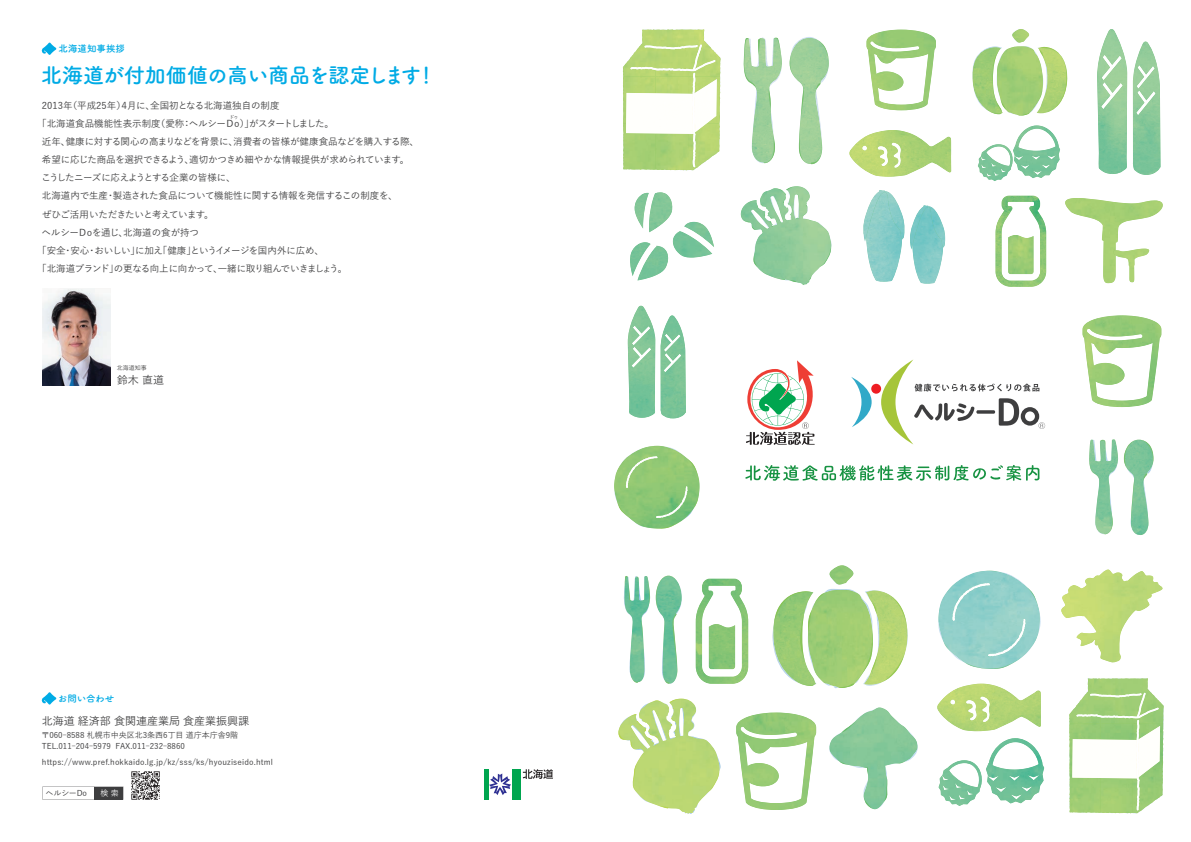
<style>
.page{position:relative;width:1191px;height:842px;background:#fff}
.page>*{position:absolute;margin:0;border:0;box-sizing:border-box;transform-origin:0 0}
.t1{font:21px "Tsuku A Rd Gothic Std B";letter-spacing:-.02em;color:#00abe5}
.t2{font:500 11px "Yu Go";color:#3e3e3f}
.t3{font:500 9.5px "Yu Go";letter-spacing:-.025em;color:#3e3e3f}
.t4{font:500 9.5px "Yu Go";letter-spacing:-.005em;color:#3e3e3f}
.t5{font:500 9.5px "Yu Go";letter-spacing:-.05em;color:#3e3e3f}
.t6{font:500 9.5px "Yu Go";color:#3e3e3f}
.t7{font:500 9.5px "Yu Go";letter-spacing:-.065em;color:#3e3e3f}
.t8{font:9.5px "Tsuku A Rd Gothic Std B";color:#00abe5}
.t9{font:500 8px/11px "Yu Go";color:#3e3e3f}
.t10{font:500 8px "Yu Go";letter-spacing:.02em;color:#3e3e3f}
.t11{font:500 8px "Yu Go";color:#fff}
.t12{font:500 6px "Yu Go";color:#3e3e3f}
.t13{font:500 5px "Yu Go";color:#3e3e3f}
</style>
<div class="page">
<svg style="left:41px;top:43px;width:15px;height:12px"></svg>
<svg style="left:41px;top:692px;width:15px;height:12px"></svg>
<svg style="left:43px;top:786px;width:80px;height:14px"></svg>
<hr style="left:484px;top:769px;width:4px;height:31px;background:#00a54f">
<div style="left:512px;top:769px;width:8px;height:31px;background:#00a54f"></div>
<svg style="left:489px;top:773px;width:22px;height:22px"></svg>
<svg style="left:523px;top:769px;width:30px;height:10px"></svg>
<svg style="left:614px;top:29px;width:550px;height:785px"></svg>
<svg style="left:746px;top:360px;width:74px;height:85px"></svg>
<img style="left:43px;top:288px;width:67px;height:98px">
<svg style="left:131px;top:771px;width:29px;height:29px"></svg>
<p class="t8" style="left:59px;top:41px;width:68px">北海道知事挨拶</p>
<h1 class="t1" style="left:41px;top:59px;width:397px">北海道が付加価値の高い商品を認定します！</h1>
<p class="t6" style="left:42px;top:97px;width:239px">2013年（平成25年）４月に、全国初となる北海道独自の制度</p>
<p class="t3" style="left:37px;top:115px;width:298px">「北海道食品機能性表示制度（愛称：ヘルシーＤｏ）」がスタートしました。</p>
<p class="t4" style="left:42px;top:133px;width:378px">近年、健康に対する関心の高まりなどを背景に、消費者の皆様が健康食品などを購入する際、</p>
<p class="t3" style="left:42px;top:151px;width:369px">希望に応じた商品を選択できるよう、適切かつきめ細やかな情報提供が求められています。</p>
<p class="t7" style="left:41px;top:169px;width:196px">こうしたニーズに応えようとする企業の皆様に、</p>
<p class="t4" style="left:42px;top:187px;width:357px">北海道内で生産・製造された食品について機能性に関する情報を発信するこの制度を、</p>
<p class="t5" style="left:42px;top:205px;width:173px">ぜひご活用いただきたいと考えています。</p>
<p class="t3" style="left:42px;top:223px;width:159px">ヘルシーＤｏを通じ、北海道の食が持つ</p>
<p class="t3" style="left:37px;top:241px;width:288px">「安全・安心・おいしい」に加え「健康」というイメージを国内外に広め、</p>
<p class="t5" style="left:37px;top:259px;width:311px">「北海道ブランド」の更なる向上に向かって、一緒に取り組んでいきましょう。</p>
<p class="t13" style="left:229px;top:112px;width:11px">ドゥ</p>
<p class="t12" style="left:117px;top:363px;width:31px">北海道知事</p>
<p class="t2" style="left:117px;top:370px;width:49px">鈴木 直道</p>
<p class="t8" style="left:58px;top:691px;width:58px">お問い合わせ</p>
<p class="t2" style="left:42px;top:711px;width:209px">北海道 経済部 食関連産業局 食産業振興課</p>
<p class="t9" style="left:42px;top:729px;width:198px">〒060-8588 札幌市中央区北3条西6丁目 道庁本庁舎9階<br>TEL.011-204-5979 FAX.011-232-8860</p>
<p class="t10" style="left:42px;top:754px;width:233px">https://www.pref.hokkaido.lg.jp/kz/sss/ks/hyouziseido.html</p>
<p class="t11" style="left:100px;top:786px;width:20px">検 索</p>
<p class="t9" style="left:46px;top:787px;width:43px">ヘルシーDo</p>
</div>
